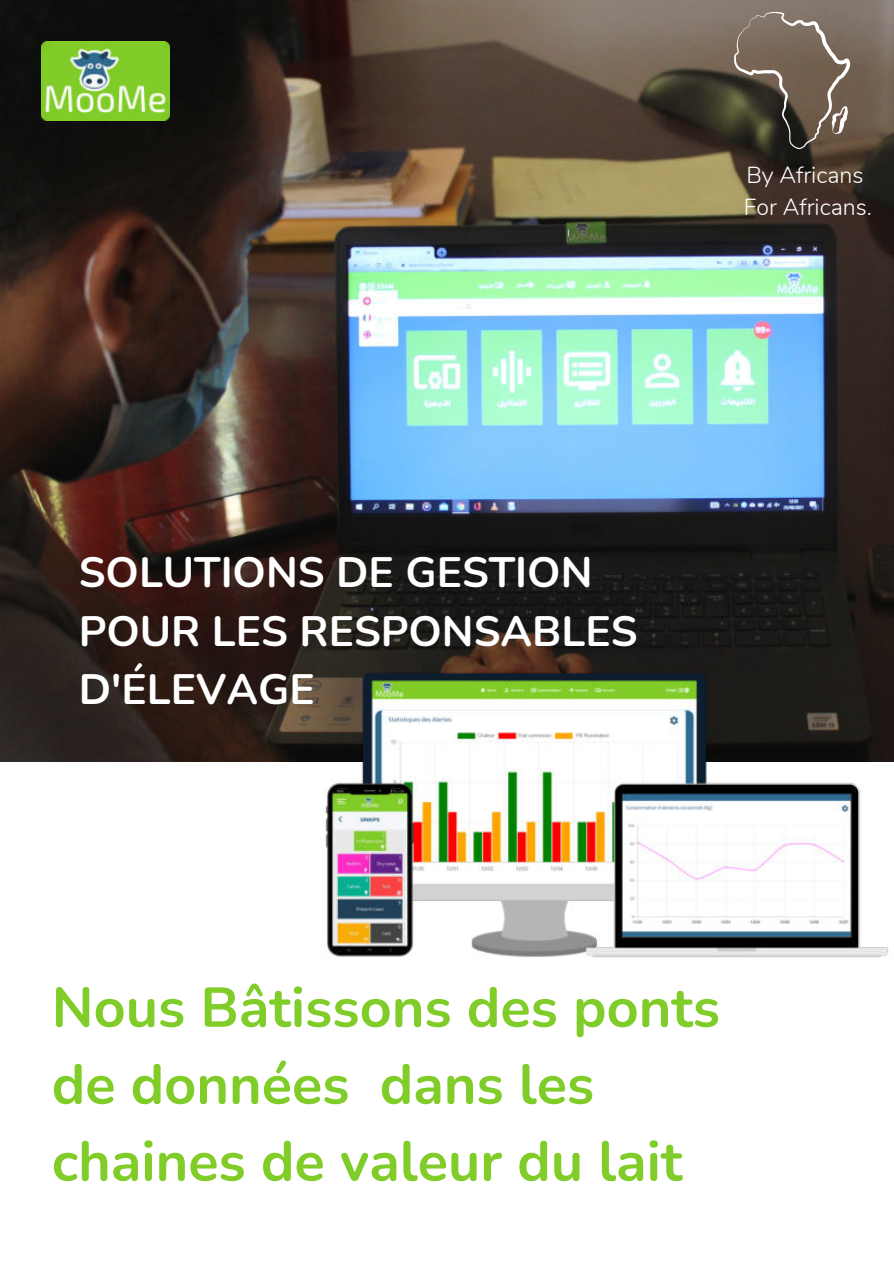
<style>
.page{position:relative;width:894px;height:1264px;background:#fff}
.page>*{position:absolute;margin:0;border:0;box-sizing:border-box;transform-origin:0 0}
.t1{font:700 55.8px/76.9px "Nunito";color:#80cc28}
.t2{font:700 42.45px/58.5px "Nunito";color:#fff}
.t3{font:300 23.1px/32px "Nunito";color:#fff}
</style>
<div class="page">
<img style="left:0;top:0;width:893px;height:761px">
<svg style="left:734px;top:12px;width:115px;height:137px;background:#6e6254"></svg>
<img style="left:41px;top:41px;width:129px;height:79px">
<img style="left:315px;top:663px;width:578px;height:295px">
<p class="t3" style="left:743px;top:157px;width:130px">By Africans<br>For Africans.</p>
<p class="t2" style="left:79px;top:541px;width:560px">SOLUTIONS DE GESTION<br>POUR LES RESPONSABLES<br>D'ÉLEVAGE</p>
<p class="t1" style="left:52px;top:966px;width:669px">Nous Bâtissons des ponts de données dans les chaines de valeur du lait</p>
</div>
